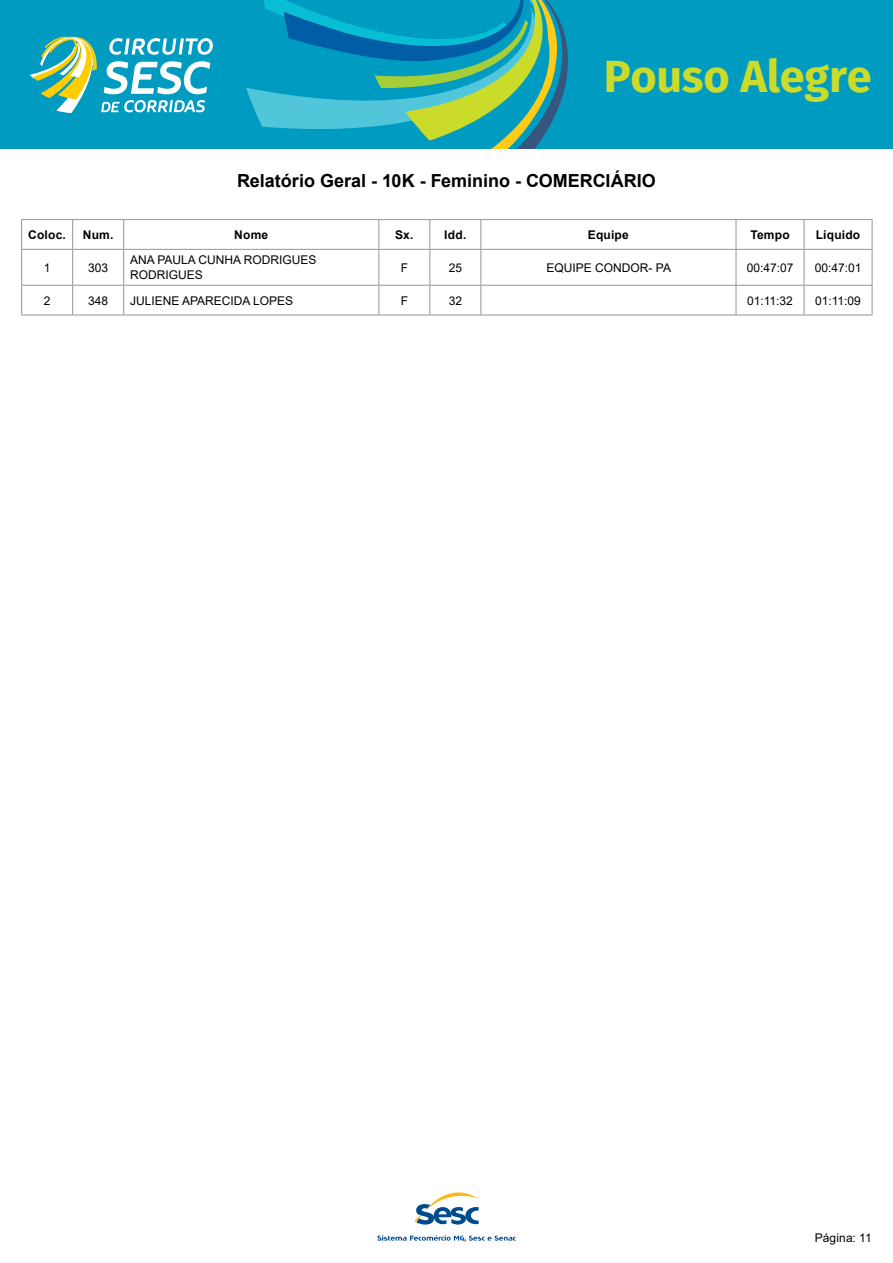
<style>
.page{position:relative;width:893px;height:1263px;background:#fff}
.page>*{position:absolute;margin:0;border:0;box-sizing:border-box;transform-origin:0 0}
.t1{font:700 45px "Fira Sans";letter-spacing:-.005em;color:#cbdb2a}
.t2{font:700 18px "Arial";color:#000}
.t3{font:12px/14.4px "Arial";color:#000}
.t4{font:700 12px "Arial";letter-spacing:.015em;color:#000}
</style>
<div class="page">
<div style="left:0;top:0;width:893px;height:149px;background:#009bc1"></div>
<svg style="left:246px;top:0;width:322px;height:149px"></svg>
<svg style="left:414px;top:1192px;width:65px;height:32px"></svg>
<svg style="left:377px;top:1235px;width:139px;height:7px"></svg>
<svg style="left:30px;top:36px;width:183px;height:77px"></svg>
<hr style="left:21px;top:219px;width:52px;height:1px;background:#939598">
<svg style="left:21px;top:220px;width:1px;height:29px"></svg>
<hr style="left:73px;top:219px;width:51px;height:1px;background:#939598">
<svg style="left:72px;top:220px;width:1px;height:29px"></svg>
<hr style="left:124px;top:219px;width:255px;height:1px;background:#939598">
<svg style="left:123px;top:220px;width:1px;height:29px"></svg>
<hr style="left:379px;top:219px;width:51px;height:1px;background:#939598">
<svg style="left:378px;top:220px;width:1px;height:29px"></svg>
<hr style="left:430px;top:219px;width:51px;height:1px;background:#939598">
<svg style="left:429px;top:220px;width:1px;height:29px"></svg>
<hr style="left:481px;top:219px;width:255px;height:1px;background:#939598">
<svg style="left:480px;top:220px;width:1px;height:29px"></svg>
<hr style="left:736px;top:219px;width:68px;height:1px;background:#939598">
<svg style="left:736px;top:220px;width:1px;height:29px"></svg>
<hr style="left:804px;top:219px;width:68px;height:1px;background:#939598">
<svg style="left:804px;top:220px;width:1px;height:29px"></svg>
<svg style="left:872px;top:220px;width:1px;height:29px"></svg>
<hr style="left:21px;top:249px;width:52px;height:1px;background:#939598">
<hr style="left:21px;top:250px;width:1px;height:35px;background:#939598">
<hr style="left:73px;top:249px;width:51px;height:1px;background:#939598">
<hr style="left:72px;top:250px;width:1px;height:35px;background:#939598">
<hr style="left:124px;top:249px;width:255px;height:1px;background:#939598">
<hr style="left:123px;top:250px;width:1px;height:35px;background:#939598">
<hr style="left:379px;top:249px;width:51px;height:1px;background:#939598">
<hr style="left:378px;top:250px;width:1px;height:35px;background:#939598">
<hr style="left:430px;top:249px;width:51px;height:1px;background:#939598">
<hr style="left:429px;top:250px;width:1px;height:35px;background:#939598">
<hr style="left:481px;top:249px;width:255px;height:1px;background:#939598">
<hr style="left:480px;top:250px;width:1px;height:35px;background:#939598">
<hr style="left:736px;top:249px;width:68px;height:1px;background:#939598">
<hr style="left:736px;top:250px;width:1px;height:35px;background:#939598">
<hr style="left:804px;top:249px;width:68px;height:1px;background:#939598">
<hr style="left:804px;top:250px;width:1px;height:35px;background:#939598">
<hr style="left:872px;top:250px;width:1px;height:35px;background:#939598">
<hr style="left:21px;top:285px;width:52px;height:1px;background:#939598">
<svg style="left:21px;top:286px;width:1px;height:29px"></svg>
<hr style="left:73px;top:285px;width:51px;height:1px;background:#939598">
<svg style="left:72px;top:286px;width:1px;height:29px"></svg>
<hr style="left:124px;top:285px;width:255px;height:1px;background:#939598">
<svg style="left:123px;top:286px;width:1px;height:29px"></svg>
<hr style="left:379px;top:285px;width:51px;height:1px;background:#939598">
<svg style="left:378px;top:286px;width:1px;height:29px"></svg>
<hr style="left:430px;top:285px;width:51px;height:1px;background:#939598">
<svg style="left:429px;top:286px;width:1px;height:29px"></svg>
<hr style="left:481px;top:285px;width:255px;height:1px;background:#939598">
<svg style="left:480px;top:286px;width:1px;height:29px"></svg>
<hr style="left:736px;top:285px;width:68px;height:1px;background:#939598">
<svg style="left:736px;top:286px;width:1px;height:29px"></svg>
<hr style="left:804px;top:285px;width:68px;height:1px;background:#939598">
<svg style="left:804px;top:286px;width:1px;height:29px"></svg>
<svg style="left:872px;top:286px;width:1px;height:29px"></svg>
<hr style="left:21px;top:315px;width:52px;height:1px;background:#939598">
<hr style="left:73px;top:315px;width:51px;height:1px;background:#939598">
<hr style="left:124px;top:315px;width:255px;height:1px;background:#939598">
<hr style="left:379px;top:315px;width:51px;height:1px;background:#939598">
<hr style="left:430px;top:315px;width:51px;height:1px;background:#939598">
<hr style="left:481px;top:315px;width:255px;height:1px;background:#939598">
<hr style="left:736px;top:315px;width:68px;height:1px;background:#939598">
<hr style="left:804px;top:315px;width:68px;height:1px;background:#939598">
<h1 class="t1" style="left:604px;top:45px;width:269px">Pouso Alegre</h1>
<h2 class="t2" style="left:237px;top:168px;width:420px">Relatório Geral - 10K - Feminino - COMERCIÁRIO</h2>
<p class="t4" style="left:28px;top:226px;width:39px">Coloc.</p>
<p class="t4" style="left:83px;top:226px;width:32px">Num.</p>
<p class="t4" style="left:234px;top:226px;width:36px">Nome</p>
<p class="t4" style="left:395px;top:226px;width:20px">Sx.</p>
<p class="t4" style="left:444px;top:226px;width:24px">Idd.</p>
<p class="t4" style="left:588px;top:226px;width:42px">Equipe</p>
<p class="t4" style="left:750px;top:226px;width:41px">Tempo</p>
<p class="t4" style="left:816px;top:226px;width:46px">Líquido</p>
<p class="t3" style="left:44px;top:260px;width:8px">1</p>
<p class="t3" style="left:88px;top:260px;width:22px">303</p>
<p class="t3" style="left:130px;top:253px;width:188px">ANA PAULA CUNHA RODRIGUES<br>RODRIGUES</p>
<p class="t3" style="left:401px;top:260px;width:9px">F</p>
<p class="t3" style="left:449px;top:260px;width:15px">25</p>
<p class="t3" style="left:547px;top:260px;width:126px">EQUIPE CONDOR- PA</p>
<p class="t3" style="left:747px;top:260px;width:48px">00:47:07</p>
<p class="t3" style="left:815px;top:260px;width:48px">00:47:01</p>
<p class="t3" style="left:44px;top:293px;width:8px">2</p>
<p class="t3" style="left:88px;top:293px;width:22px">348</p>
<p class="t3" style="left:130px;top:293px;width:165px">JULIENE APARECIDA LOPES</p>
<p class="t3" style="left:401px;top:293px;width:9px">F</p>
<p class="t3" style="left:449px;top:293px;width:15px">32</p>
<p class="t3" style="left:747px;top:293px;width:47px">01:11:32</p>
<p class="t3" style="left:815px;top:293px;width:47px">01:11:09</p>
<p class="t3" style="left:815px;top:1230px;width:58px">Página: 11</p>
</div>
